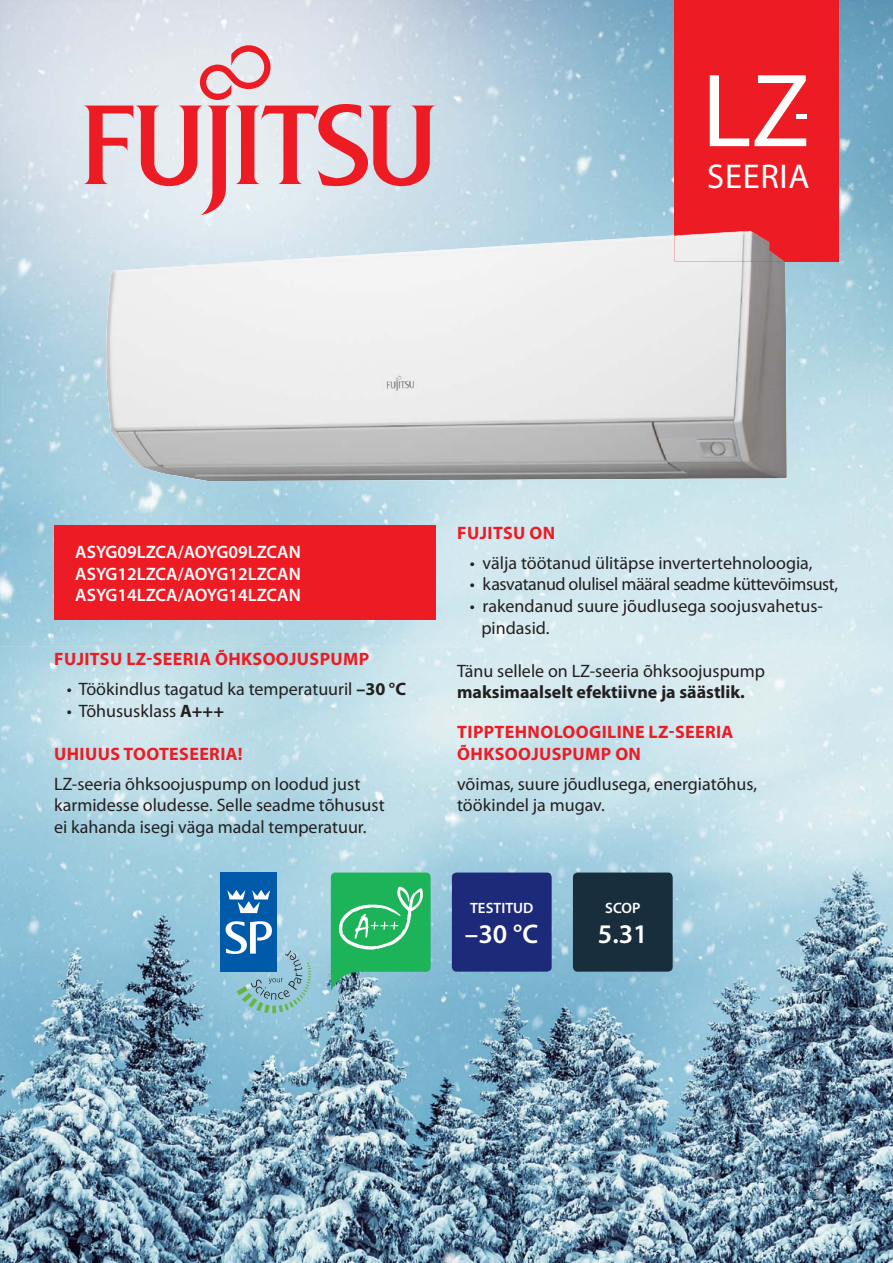
<style>
.page{position:relative;width:893px;height:1263px;background:#fff}
.page>*{position:absolute;margin:0;border:0;box-sizing:border-box;transform-origin:0 0}
.t1{font:105px "Myriad Pro";color:#fff}
.t2{font:34.5px "Myriad Pro";letter-spacing:.02em;color:#fff}
.t3{font:600 27px "Myriad Pro";color:#fff}
.t4{font:18px/21.6px "Myriad Pro";color:#231f20}
.t5{font:700 18px/21.6px "Myriad Pro";letter-spacing:.02em;color:#ed1c24}
.t6{font:600 18px/21.6px "Myriad Pro";color:#fff;text-align:justify}
.t7{font:18px "Myriad Pro";letter-spacing:-.025em;color:#231f20}
.t8{font:700 18px "Myriad Pro";color:#231f20}
.t9{font:600 15px "Myriad Pro";color:#fff}
.s1{font-weight:700}
</style>
<div class="page">
<img style="left:0;top:0;width:893px;height:1263px">
<img style="left:0;top:0;width:412px;height:297px">
<img style="left:412px;top:0;width:262px;height:235px">
<img style="left:827px;top:0;width:51px;height:646px">
<img style="left:775px;top:261px;width:52px;height:385px">
<img style="left:0;top:297px;width:153px;height:349px">
<img style="left:153px;top:481px;width:622px;height:165px">
<svg style="left:83px;top:45px;width:353px;height:170px;background:#e1bbc2"></svg>
<div style="left:220px;top:872px;width:57px;height:100px;background:#005aaa"></div>
<svg style="left:227px;top:890px;width:43px;height:23px"></svg>
<svg style="left:224px;top:921px;width:87px;height:92px"></svg>
<svg style="left:331px;top:872px;width:100px;height:119px;background:#3fb977"></svg>
<div style="left:452px;top:872px;width:100px;height:100px;background:#1d2a7a;border-radius:5px"></div>
<div style="left:573px;top:872px;width:100px;height:100px;background:#192e3d;border-radius:5px"></div>
<div style="left:674px;top:0;width:165px;height:261px;background:#ed1c24"></div>
<div style="left:796px;top:114px;width:10px;height:5px;background:#fff"></div>
<img style="left:106px;top:235px;width:681px;height:246px">
<img style="left:674px;top:231px;width:111px;height:30px">
<div style="left:54px;top:525px;width:382px;height:95px;background:#ed1c24"></div>
<h1 class="t1" style="left:702px;top:71px;width:109px">LZ</h1>
<h2 class="t2" style="left:707px;top:163px;width:104px">SEERIA</h2>
<p class="t6" style="left:75px;top:543px;width:227px">ASYG09LZCA/AOYG09LZCAN ASYG12LZCA/AOYG12LZCAN ASYG14LZCA/AOYG14LZCAN</p>
<p class="t5" style="left:54px;top:650px;width:316px">FUJITSU LZ-SEERIA ÕHKSOOJUSPUMP</p>
<p class="t4" style="left:67px;top:680px;width:341px">• Töökindlus tagatud ka temperatuuril <span class="s1">–30 °C</span></p>
<p class="t4" style="left:67px;top:701px;width:159px">• Tõhususklass <span class="s1">A+++</span></p>
<p class="t5" style="left:54px;top:745px;width:190px">UHIUUS TOOTESEERIA!</p>
<p class="t4" style="left:54px;top:775px;width:332px">LZ-seeria õhksoojuspump on loodud just karmidesse oludesse. Selle seadme tõhusust ei kahanda isegi väga madal temperatuur.</p>
<p class="t5" style="left:457px;top:524px;width:99px">FUJITSU ON</p>
<p class="t4" style="left:470px;top:554px;width:344px">• välja töötanud ülitäpse invertertehnoloogia,</p>
<p class="t7" style="left:470px;top:578px;width:370px">• kasvatanud olulisel määral seadme küttevõimsust,</p>
<p class="t4" style="left:481px;top:597px;width:343px;text-indent:-11px">• rakendanud suure jõudlusega soojusvahetus&shy;pindasid.</p>
<p class="t4" style="left:457px;top:662px;width:309px">Tänu sellele on LZ-seeria õhksoojuspump</p>
<p class="t8" style="left:457px;top:686px;width:289px">maksimaalselt efektiivne ja säästlik.</p>
<p class="t5" style="left:457px;top:723px;width:278px">TIPPTEHNOLOOGILINE LZ-SEERIA<br>ÕHKSOOJUSPUMP ON</p>
<p class="t4" style="left:457px;top:775px;width:301px">võimas, suure jõudlusega, energiatõhus, töökindel ja mugav.</p>
<p class="t9" style="left:470px;top:902px;width:65px">TESTITUD</p>
<h3 class="t3" style="left:465px;top:923px;width:75px">–30 °C</h3>
<p class="t9" style="left:605px;top:902px;width:37px">SCOP</p>
<h3 class="t3" style="left:598px;top:923px;width:51px">5.31</h3>
</div>
